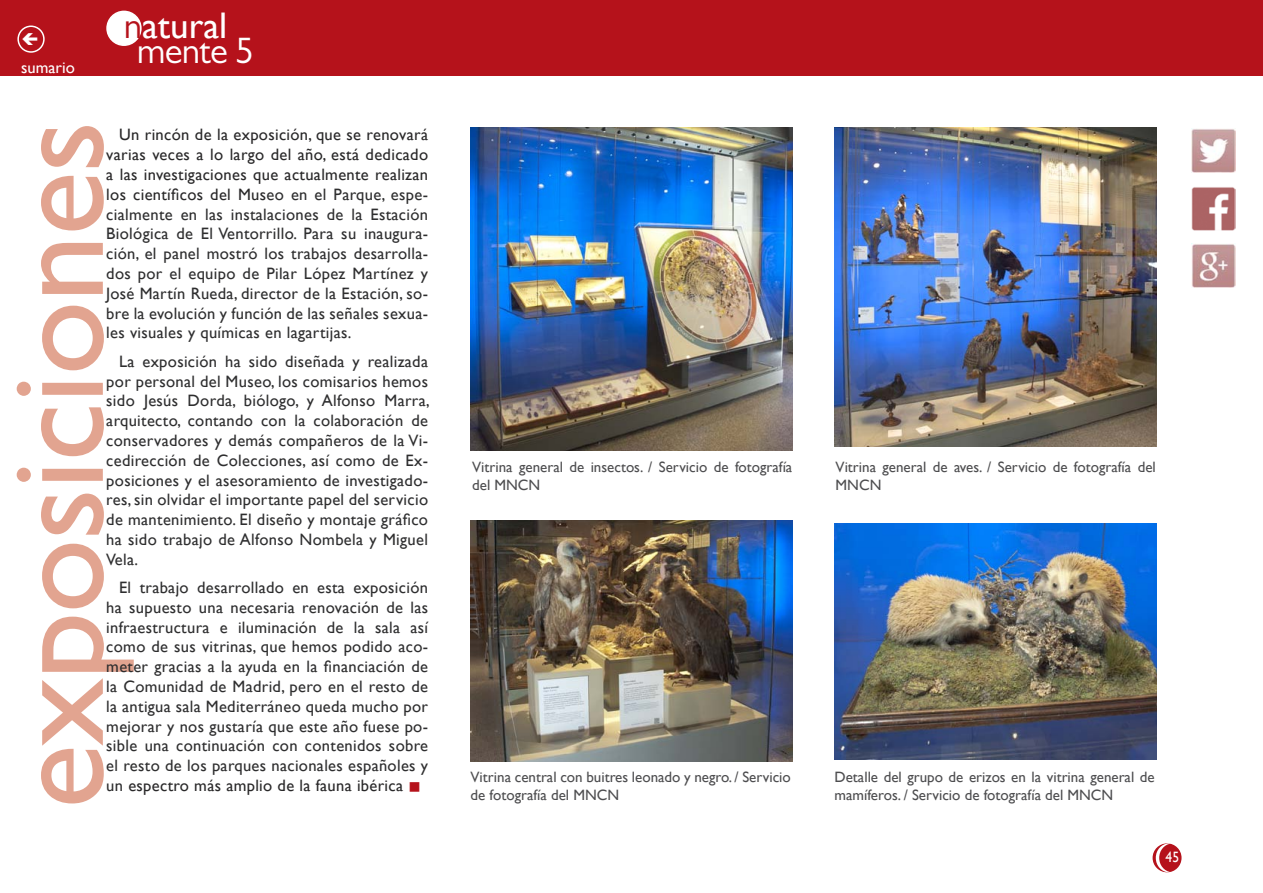
<style>
.page{position:relative;width:1263px;height:893px;background:#fff}
.page>*{position:absolute;margin:0;border:0;box-sizing:border-box;transform-origin:0 0}
.t1{font:135px "Gill Sans";letter-spacing:-.01em;color:#e2a490}
.t2{font:37.05px "Gill Sans";color:#fff}
.t3{font:37.05px "Gill Sans MT Pro";letter-spacing:-.02em;color:#fff}
.t4{font:16.5px/19.8px "Gill Sans";letter-spacing:.02em;color:#2e2e2f;text-align:justify}
.t5{font:16.5px "Gill Sans";color:#fff}
.t6{font:15px/18px "Gill Sans";color:#4d4d4f}
.t7{font:15px "Gill Sans";color:#fff;scale:.9 1}
.s1{font-family:"Gill Sans MT Pro";color:#b5121b}
.s2{color:#292829}
.s3{color:#b5121b}
</style>
<div class="page">
<div style="left:1153px;top:844px;width:28px;height:28px;background:#b5121b;border-radius:50%"></div>
<div style="left:1152px;top:843px;width:29px;height:29px;border:2px solid #b5121b;border-radius:50%"></div>
<div style="left:0;top:0;width:1263px;height:76px;background:#b5121b"></div>
<div style="left:107px;top:11px;width:34px;height:34px;background:#fff;border-radius:50%"></div>
<div style="left:106px;top:11px;width:36px;height:35px;border:2px solid #fff;border-radius:50%"></div>
<svg style="left:1156px;top:843px;width:15px;height:29px"></svg>
<div style="left:17px;top:26px;width:28px;height:27px;border:2px solid #fff;border-radius:50%"></div>
<img style="left:1191px;top:187px;width:44px;height:43px">
<img style="left:1191px;top:129px;width:44px;height:44px">
<img style="left:1191px;top:244px;width:44px;height:44px">
<img style="left:835px;top:128px;width:322px;height:318px">
<img style="left:835px;top:523px;width:322px;height:236px">
<img style="left:471px;top:128px;width:321px;height:323px">
<img style="left:471px;top:521px;width:321px;height:240px">
<p class="t5" style="left:21px;top:58px;width:55px">sumario</p>
<h2 class="t2" style="left:124px;top:4px;width:105px"><span class="s1">n</span>atural</h2>
<h2 class="t3" style="left:137px;top:28px;width:119px">mente 5</h2>
<h1 class="t1" style="left:-21px;top:809px;width:690px;rotate:-90deg">exposiciones</h1>
<p class="t4" style="left:106px;top:125px;width:323px;text-indent:13px"><span class="s2">Un rincón de la exposición, que se renovará varias veces a lo largo del año, está dedicado a las investigaciones que actualmente realizan los científicos del Mus</span>eo en el Parque, espe&shy;cialmente en las instalaciones de la Estación Biológica de El Ventorrillo. Para su inaugura&shy;ción, el panel mostró los trabajos desarrolla&shy;dos por el equipo de Pilar López Martínez y José Martín Rueda, director de la Estación, so&shy;bre la evolución y función de las señales sexua&shy;les visuales y químicas en lagartijas.</p>
<p class="t4" style="left:106px;top:352px;width:325px;text-indent:13px">La exposición ha sido diseñada y realizada por personal del Museo, los comisarios hemos sido Jesús Dorda, biólogo, y Alfonso Marra, arquitecto, contando con la colaboración de conservadores y demás compañeros de la Vi&shy;cedirección de Colecciones, así como de Ex&shy;posiciones y el asesoramiento de investigado&shy;res, sin olvidar el importante papel del servicio de mantenimiento. El diseño y montaje gráfico ha sido trabajo de Alfonso Nombela y Miguel Vela.</p>
<p class="t4" style="left:106px;top:578px;width:323px;text-indent:13px">El trabajo desarrollado en esta exposición ha supuesto una necesaria renovación de las infraestructura e iluminación de la sala así como de sus vitrinas, que hemos podido aco&shy;meter gracias a la ayuda en la financiación de la Comunidad de Madrid, pero en el resto de la antigua sala Mediterráneo queda mucho por mejorar y nos gustaría que este año fuese po&shy;sible una continuación con contenidos sobre el resto de los parques nacionales españoles y un <span class="s2">espectro más amplio de la fauna ibérica</span> <span class="s3">■</span></p>
<p class="t6" style="left:472px;top:458px;width:322px">Vitrina general de insectos. / Servicio de fotografía del MNCN</p>
<p class="t6" style="left:836px;top:458px;width:322px">Vitrina general de aves. / Servicio de fotografía del<br>MNCN</p>
<p class="t6" style="left:471px;top:768px;width:322px">Vitrina central con buitres leonado y negro. / Servicio de fotografía del MNCN</p>
<p class="t6" style="left:834px;top:768px;width:322px">Detalle del grupo de erizos en la vitrina general de</p>
<p class="t6" style="left:834px;top:786px;width:280px">mamíferos. / Servicio de fotografía del MNCN</p>
<p class="t7" style="left:1165px;top:849px;width:16px">45</p>
</div>
